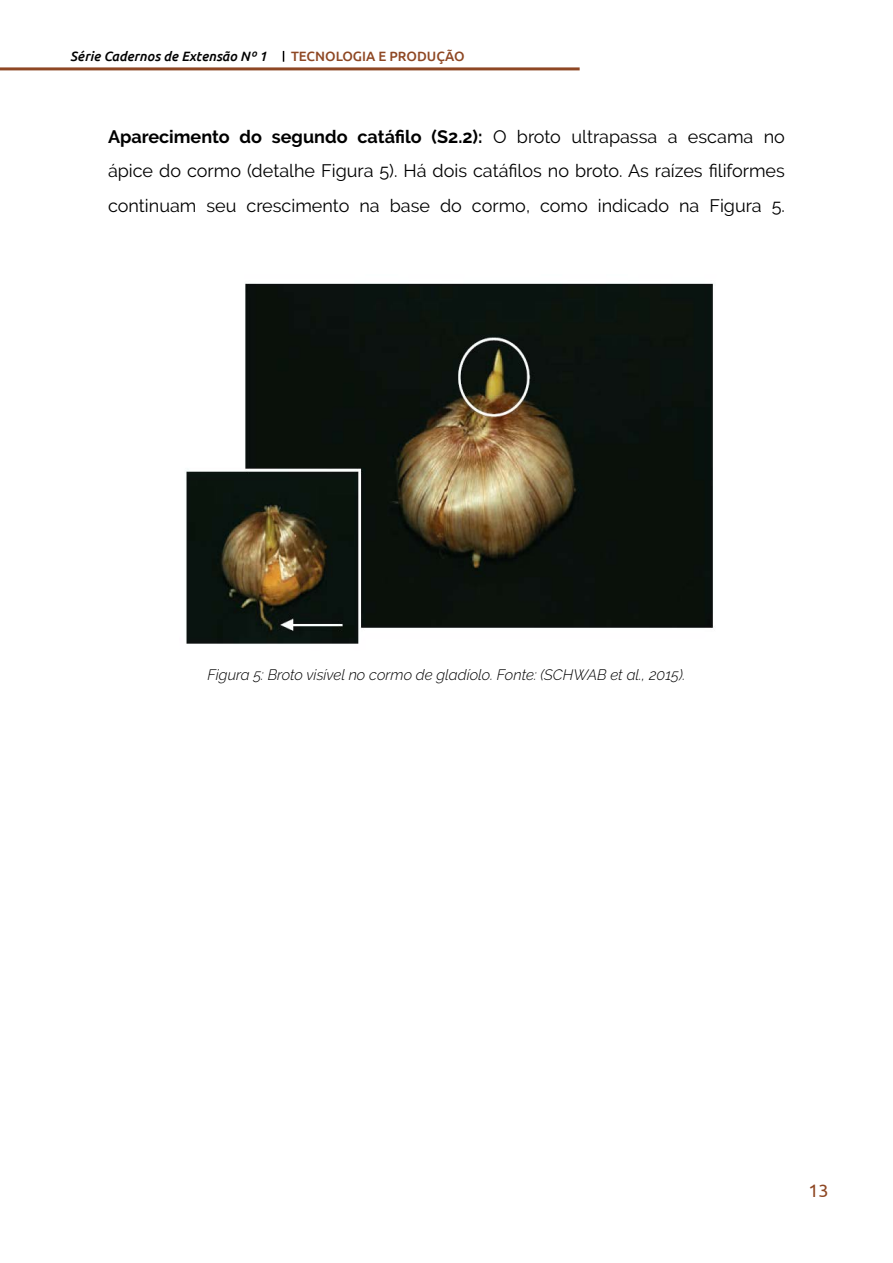
<style>
.page{position:relative;width:893px;height:1263px;background:#fff}
.page>*{position:absolute;margin:0;border:0;box-sizing:border-box;transform-origin:0 0}
.t1{font:18px/34.5px "Raleway";color:#000;text-align:justify}
.t2{font:18px "Ubuntu";color:#8e4723}
.t3{font:italic 300 15px "Raleway";color:#000}
.t4{font:italic 500 13.5px "Ubuntu";color:#000}
.t5{font:500 13.5px "Ubuntu";color:#8e4723}
.s1{font-weight:700}
</style>
<div class="page">
<hr style="left:0;top:67px;width:580px;height:3px;background:#8e4724">
<img style="left:186px;top:283px;width:527px;height:361px">
<p class="t4" style="left:70px;top:48px;width:198px">Série Cadernos de Extensão Nº 1</p>
<p class="t5" style="left:291px;top:48px;width:175px">TECNOLOGIA E PRODUÇÃO</p>
<p class="t1" style="left:108px;top:119px;width:678px"><span class="s1">Aparecimento do segundo catáfilo (S2.2):</span> O broto ultrapassa a escama no ápice do cormo (detalhe Figura 5). Há dois catáfilos no broto. As raízes filiformes continuam seu crescimento na base do cormo, como indicado na Figura 5.</p>
<p class="t3" style="left:207px;top:666px;width:480px">Figura 5: Broto visível no cormo de gladíolo. Fonte: (SCHWAB et al., 2015).</p>
<p class="t2" style="left:808px;top:1179px;width:22px">13</p>
</div>
